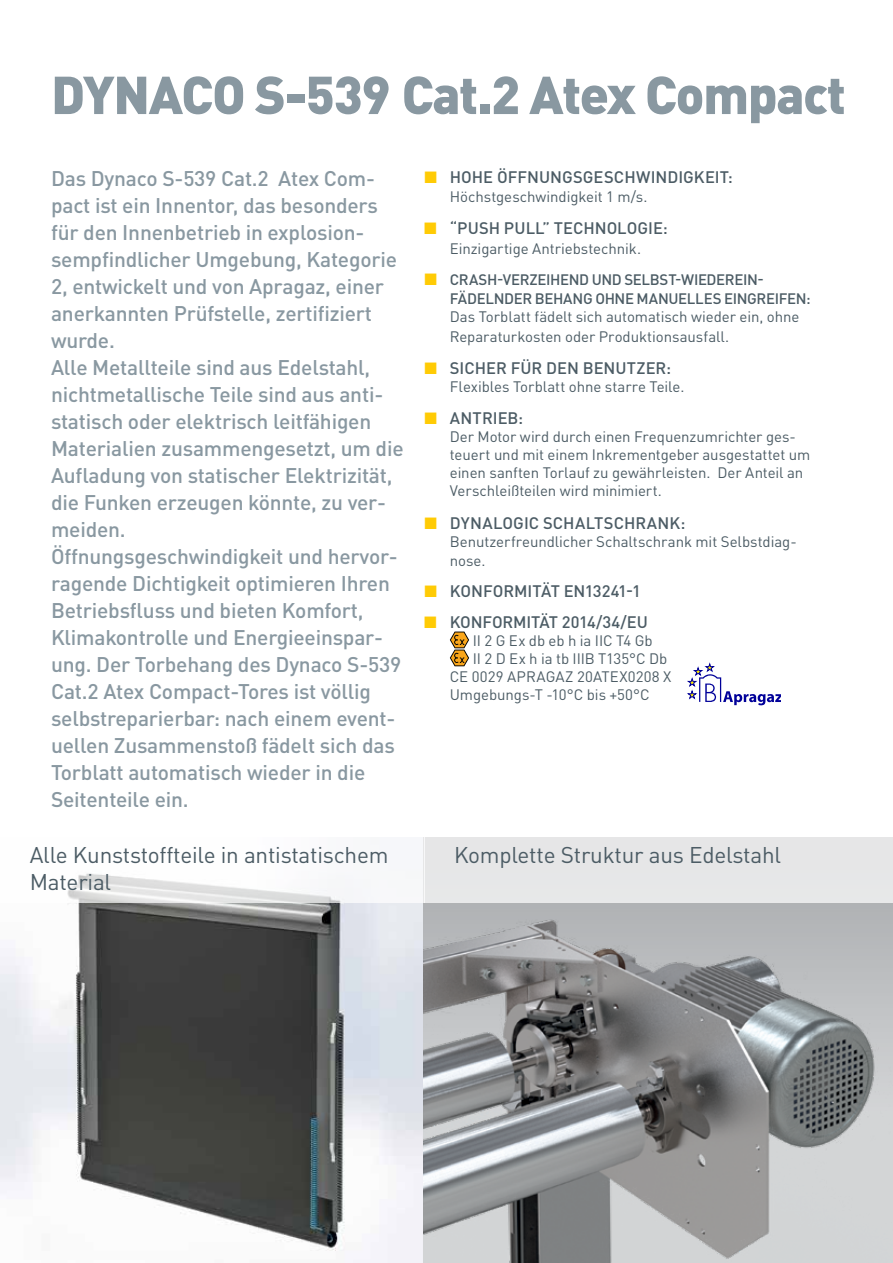
<style>
.page{position:relative;width:893px;height:1263px;background:#fff}
.page>*{position:absolute;margin:0;border:0;box-sizing:border-box;transform-origin:0 0}
.t1{font:900 52.5px "DINOT";letter-spacing:-.025em;color:#8998a1}
.t2{font:22.5px "DINOT";letter-spacing:-.01em;color:#4c5c65}
.t3{font:500 21px/27px "DINOT";letter-spacing:-.01em;color:#8998a1}
.t4{font:500 16.5px "DINOT";color:#4c5c65}
.t5{font:15px/18px "DINOT";letter-spacing:-.005em;color:#4c5c65}
.t6{font:500 15px/19.5px "DINOT";letter-spacing:-.025em;color:#4c5c65}
.s1{color:#ffcb05}
</style>
<div class="page">
<img style="left:0;top:903px;width:423px;height:360px">
<img style="left:423px;top:903px;width:470px;height:360px">
<div style="left:424px;top:838px;width:469px;height:65px;background:#e6e7e7"></div>
<svg style="left:67px;top:838px;width:357px;height:65px"></svg>
<svg style="left:450px;top:631px;width:19px;height:35px"></svg>
<svg style="left:688px;top:664px;width:93px;height:41px"></svg>
<h1 class="t1" style="left:51px;top:60px;width:796px">DYNACO S-539 Cat.2 Atex Compact</h1>
<p class="t3" style="left:51px;top:165px;width:354px">Das Dynaco S-539 Cat.2 Atex Com&shy;pact ist ein Innentor, das besonders für den Innenbetrieb in explosion&shy;sempfindlicher Umgebung, Kategorie 2, entwickelt und von Apragaz, einer anerkannten Prüfstelle, zertifiziert wurde.<br>Alle Metallteile sind aus Edelstahl, nichtmetallische Teile sind aus anti&shy;statisch oder elektrisch leitfähigen Materialien zusammengesetzt, um die Aufladung von statischer Elektrizität, die Funken erzeugen könnte, zu ver&shy;meiden.<br>Öffnungsgeschwindigkeit und hervor&shy;ragende Dichtigkeit optimieren Ihren Betriebsfluss und bieten Komfort, Klimakontrolle und Energieeinspar&shy;ung. Der Torbehang des Dynaco S-539<br>Cat.2 Atex Compact-Tores ist völlig selbstreparierbar: nach einem event&shy;uellen Zusammenstoß fädelt sich das Torblatt automatisch wieder in die Seitenteile ein.</p>
<p class="t4" style="left:424px;top:166px;width:310px"><span class="s1">■</span> HOHE ÖFFNUNGSGESCHWINDIGKEIT:</p>
<p class="t5" style="left:450px;top:188px;width:199px">Höchstgeschwindigkeit 1 m/s.</p>
<p class="t4" style="left:424px;top:218px;width:245px"><span class="s1">■</span> “PUSH PULL” TECHNOLOGIE:</p>
<p class="t5" style="left:450px;top:239px;width:193px">Einzigartige Antriebstechnik.</p>
<p class="t6" style="left:450px;top:269px;width:362px;text-indent:-26px"><span class="s1">■</span> CRASH-VERZEIHEND UND SELBST-WIEDEREIN-<br>FÄDELNDER BEHANG OHNE MANUELLES EINGREIFEN:</p>
<p class="t5" style="left:450px;top:307px;width:351px;line-height:19.5px">Das Torblatt fädelt sich automatisch wieder ein, ohne<br>Reparaturkosten oder Produktionsausfall.</p>
<p class="t4" style="left:424px;top:357px;width:248px"><span class="s1">■</span> SICHER FÜR DEN BENUTZER:</p>
<p class="t5" style="left:450px;top:377px;width:236px">Flexibles Torblatt ohne starre Teile.</p>
<p class="t4" style="left:424px;top:408px;width:100px"><span class="s1">■</span> ANTRIEB:</p>
<p class="t5" style="left:450px;top:428px;width:362px">Der Motor wird durch einen Frequenzumrichter ges&shy;teuert und mit einem Inkrementgeber ausgestattet um einen sanften Torlauf zu gewährleisten. Der Anteil an Verschleißteilen wird minimiert.</p>
<p class="t4" style="left:424px;top:512px;width:263px"><span class="s1">■</span> DYNALOGIC SCHALTSCHRANK:</p>
<p class="t5" style="left:450px;top:531px;width:348px;line-height:19.5px">Benutzerfreundlicher Schaltschrank mit Selbstdiag&shy;nose.</p>
<p class="t4" style="left:424px;top:580px;width:218px"><span class="s1">■</span> KONFORMITÄT EN13241-1</p>
<p class="t4" style="left:424px;top:611px;width:225px"><span class="s1">■</span> KONFORMITÄT 2014/34/EU</p>
<p class="t5" style="left:473px;top:631px;width:181px">II 2 G Ex db eb h ia IIC T4 Gb</p>
<p class="t5" style="left:473px;top:649px;width:196px">II 2 D Ex h ia tb IIIB T135°C Db</p>
<p class="t5" style="left:450px;top:667px;width:223px">CE 0029 APRAGAZ 20ATEX0208 X</p>
<p class="t5" style="left:450px;top:685px;width:201px">Umgebungs-T -10°C bis +50°C</p>
<p class="t2" style="left:30px;top:841px;width:360px">Alle Kunststoffteile in antistatischem</p>
<p class="t2" style="left:454px;top:841px;width:328px">Komplette Struktur aus Edelstahl</p>
<p class="t2" style="left:30px;top:868px;width:83px">Material</p>
</div>
